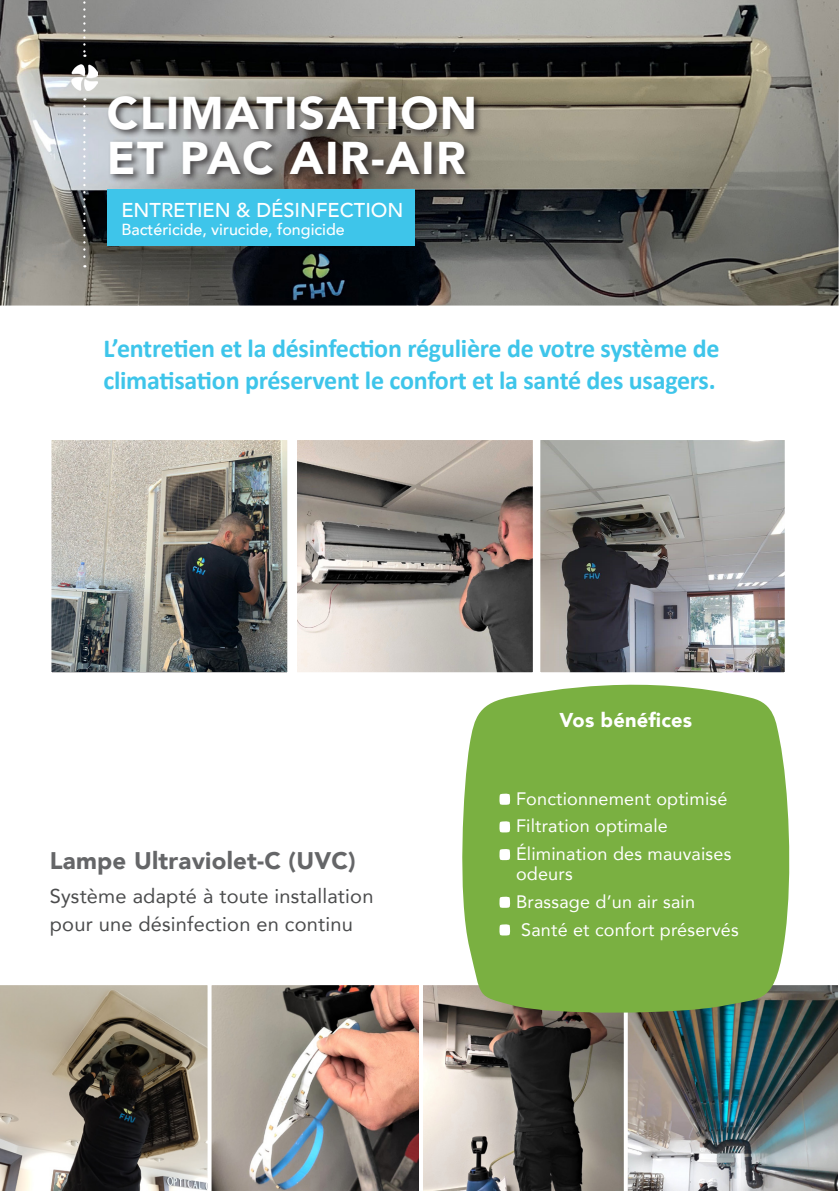
<style>
.page{position:relative;width:840px;height:1191px;background:#fff}
.page>*{position:absolute;margin:0;border:0;box-sizing:border-box;transform-origin:0 0}
.t1{font:900 45.8px/44.6px "Avenir";letter-spacing:.03em;color:#fff}
.t2{font:700 26px/31.2px "Calibri";letter-spacing:-.01em;color:#3ec5ea}
.t3{font:900 24px "Avenir";letter-spacing:.01em;color:#656668}
.t4{font:20px/28px "Avenir";letter-spacing:.01em;color:#4b4c4d}
.t5{font:500 20px "Avenir";color:#fff}
.t6{font:900 20px "Avenir";letter-spacing:.01em;color:#fff}
.t7{font:18px/20px "Avenir";letter-spacing:.01em;color:#fff}
.t8{font:500 16px "Avenir";color:#fff}
</style>
<div class="page">
<img style="left:0;top:0;width:838px;height:305px">
<div style="left:106px;top:93px;width:377px;height:90px;background:#231f20;opacity:.75"></div>
<div style="left:107px;top:189px;width:307px;height:57px;background:#3ec5ea"></div>
<img style="left:211px;top:985px;width:208px;height:206px">
<img style="left:541px;top:441px;width:242px;height:230px">
<div style="left:538px;top:438px;width:248px;height:236px;border:2px solid #fff"></div>
<img style="left:627px;top:985px;width:211px;height:206px">
<svg style="left:423px;top:985px;width:201px;height:206px;background:#7c7671"></svg>
<svg style="left:0;top:985px;width:208px;height:206px;background:#888175"></svg>
<img style="left:52px;top:441px;width:234px;height:230px">
<div style="left:49px;top:438px;width:240px;height:236px;border:2px solid #fff"></div>
<img style="left:298px;top:441px;width:233px;height:230px">
<div style="left:295px;top:438px;width:239px;height:236px;border:2px solid #fff"></div>
<svg style="left:457px;top:673px;width:335px;height:342px;background:#87b656"></svg>
<img style="left:71px;top:64px;width:26px;height:26px">
<svg style="left:83px;top:106px;width:2px;height:161px"></svg>
<svg style="left:83px;top:0;width:2px;height:57px"></svg>
<svg style="left:499px;top:793px;width:11px;height:12px"></svg>
<svg style="left:499px;top:821px;width:11px;height:11px"></svg>
<svg style="left:499px;top:848px;width:11px;height:12px"></svg>
<svg style="left:499px;top:896px;width:11px;height:12px"></svg>
<svg style="left:499px;top:924px;width:11px;height:11px"></svg>
<p class="t1" style="left:107px;top:90px;width:371px">CLIMATISATION<br>ET PAC AIR-AIR</p>
<p class="t5" style="left:121px;top:192px;width:283px">ENTRETIEN &amp; DÉSINFECTION</p>
<p class="t8" style="left:121px;top:215px;width:225px">Bactéricide, virucide, fongicide</p>
<p class="t2" style="left:103px;top:333px;width:617px">L’entretien et la désinfection régulière de votre système de climatisation préservent le confort et la santé des usagers.</p>
<p class="t3" style="left:50px;top:840px;width:307px">Lampe Ultraviolet-C (UVC)</p>
<p class="t4" style="left:50px;top:881px;width:325px">Système adapté à toute installation pour une désinfection en continu</p>
<p class="t6" style="left:559px;top:702px;width:134px">Vos bénéfices</p>
<p class="t7" style="left:515px;top:788px;width:213px">Fonctionnement optimisé</p>
<p class="t7" style="left:515px;top:815px;width:153px">Filtration optimale</p>
<p class="t7" style="left:515px;top:843px;width:217px">Élimination des mauvaises odeurs</p>
<p class="t7" style="left:515px;top:891px;width:180px">Brassage d’un air sain</p>
<p class="t7" style="left:521px;top:918px;width:219px">Santé et confort préservés</p>
</div>
